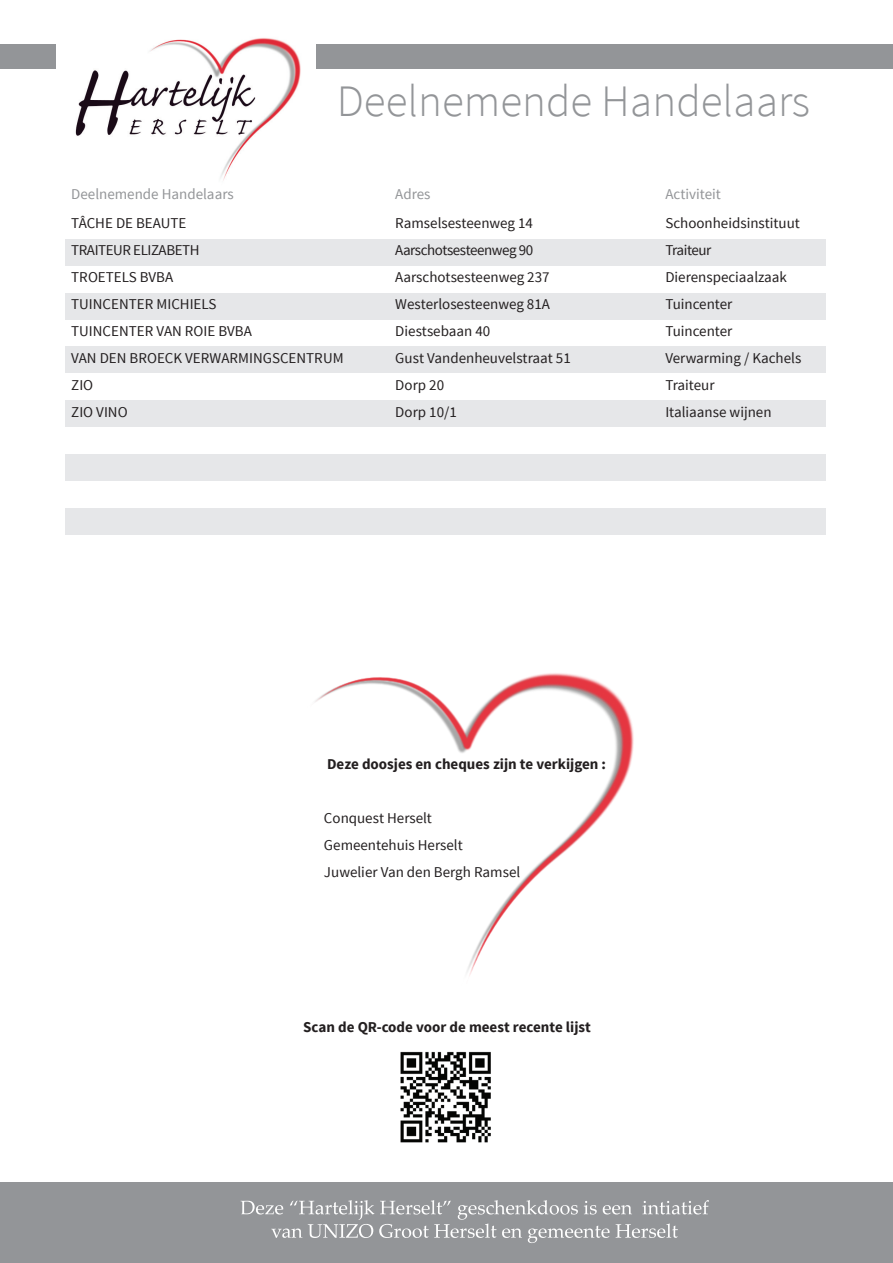
<style>
.page{position:relative;width:893px;height:1263px;background:#fff}
.page>*{position:absolute;margin:0;border:0;box-sizing:border-box;transform-origin:0 0}
.t1{font:300 45px "Source Sans Pro";color:#939598}
.t2{font:15px/27px "Source Sans Pro";color:#231f20}
.t3{font:700 15px "Source Sans Pro";color:#231f20}
.t4{font:15px "Source Sans Pro";letter-spacing:-.03em;color:#231f20}
.t5{font:15px "Source Sans Pro";color:#939598}
</style>
<div class="page">
<div style="left:65px;top:508px;width:761px;height:27px;background:#e6e7e9"></div>
<div style="left:0;top:1183px;width:893px;height:80px;background:#939598"></div>
<div style="left:65px;top:239px;width:761px;height:27px;background:#e6e7e9"></div>
<div style="left:65px;top:293px;width:761px;height:27px;background:#e6e7e9"></div>
<div style="left:65px;top:346px;width:761px;height:27px;background:#e6e7e9"></div>
<div style="left:65px;top:400px;width:761px;height:27px;background:#e6e7e9"></div>
<div style="left:65px;top:454px;width:761px;height:27px;background:#e6e7e9"></div>
<div style="left:1px;top:44px;width:892px;height:24px;background:#939598"></div>
<svg style="left:241px;top:1200px;width:468px;height:43px"></svg>
<img style="left:56px;top:38px;width:260px;height:143px">
<img style="left:315px;top:673px;width:319px;height:303px">
<img style="left:400px;top:1051px;width:91px;height:92px">
<h1 class="t1" style="left:337px;top:73px;width:475px">Deelnemende Handelaars</h1>
<p class="t5" style="left:71px;top:185px;width:164px">Deelnemende Handelaars</p>
<p class="t5" style="left:395px;top:185px;width:37px">Adres</p>
<p class="t5" style="left:665px;top:185px;width:57px">Activiteit</p>
<p class="t2" style="left:71px;top:210px;width:117px">TÂCHE DE BEAUTE</p>
<p class="t2" style="left:395px;top:210px;width:139px">Ramselsesteenweg 14</p>
<p class="t2" style="left:665px;top:210px;width:136px">Schoonheidsinstituut</p>
<p class="t4" style="left:71px;top:241px;width:130px">TRAITEUR ELIZABETH</p>
<p class="t4" style="left:395px;top:241px;width:139px">Aarschotsesteenweg 90</p>
<p class="t4" style="left:665px;top:241px;width:48px">Traiteur</p>
<p class="t2" style="left:71px;top:264px;width:104px">TROETELS BVBA</p>
<p class="t2" style="left:395px;top:264px;width:156px">Aarschotsesteenweg 237</p>
<p class="t2" style="left:665px;top:264px;width:123px">Dierenspeciaalzaak</p>
<p class="t2" style="left:71px;top:291px;width:147px">TUINCENTER MICHIELS</p>
<p class="t2" style="left:395px;top:291px;width:156px">Westerlosesteenweg 81A</p>
<p class="t2" style="left:665px;top:291px;width:69px">Tuincenter</p>
<p class="t2" style="left:71px;top:318px;width:182px">TUINCENTER VAN ROIE BVBA</p>
<p class="t2" style="left:395px;top:318px;width:97px">Diestsebaan 40</p>
<p class="t2" style="left:665px;top:318px;width:69px">Tuincenter</p>
<p class="t2" style="left:71px;top:345px;width:274px">VAN DEN BROECK VERWARMINGSCENTRUM</p>
<p class="t2" style="left:395px;top:345px;width:177px">Gust Vandenheuvelstraat 51</p>
<p class="t2" style="left:665px;top:345px;width:137px">Verwarming / Kachels</p>
<p class="t2" style="left:71px;top:372px;width:23px">ZIO</p>
<p class="t2" style="left:395px;top:372px;width:50px">Dorp 20</p>
<p class="t2" style="left:665px;top:372px;width:51px">Traiteur</p>
<p class="t2" style="left:71px;top:399px;width:58px">ZIO VINO</p>
<p class="t2" style="left:395px;top:399px;width:63px">Dorp 10/1</p>
<p class="t2" style="left:665px;top:399px;width:108px">Italiaanse wijnen</p>
<p class="t3" style="left:327px;top:755px;width:280px">Deze doosjes en cheques zijn te verkijgen :</p>
<p class="t2" style="left:324px;top:805px;width:198px">Conquest Herselt<br>Gemeentehuis Herselt<br>Juwelier Van den Bergh Ramsel</p>
<p class="t3" style="left:303px;top:1017px;width:289px">Scan de QR-code voor de meest recente lijst</p>
</div>
